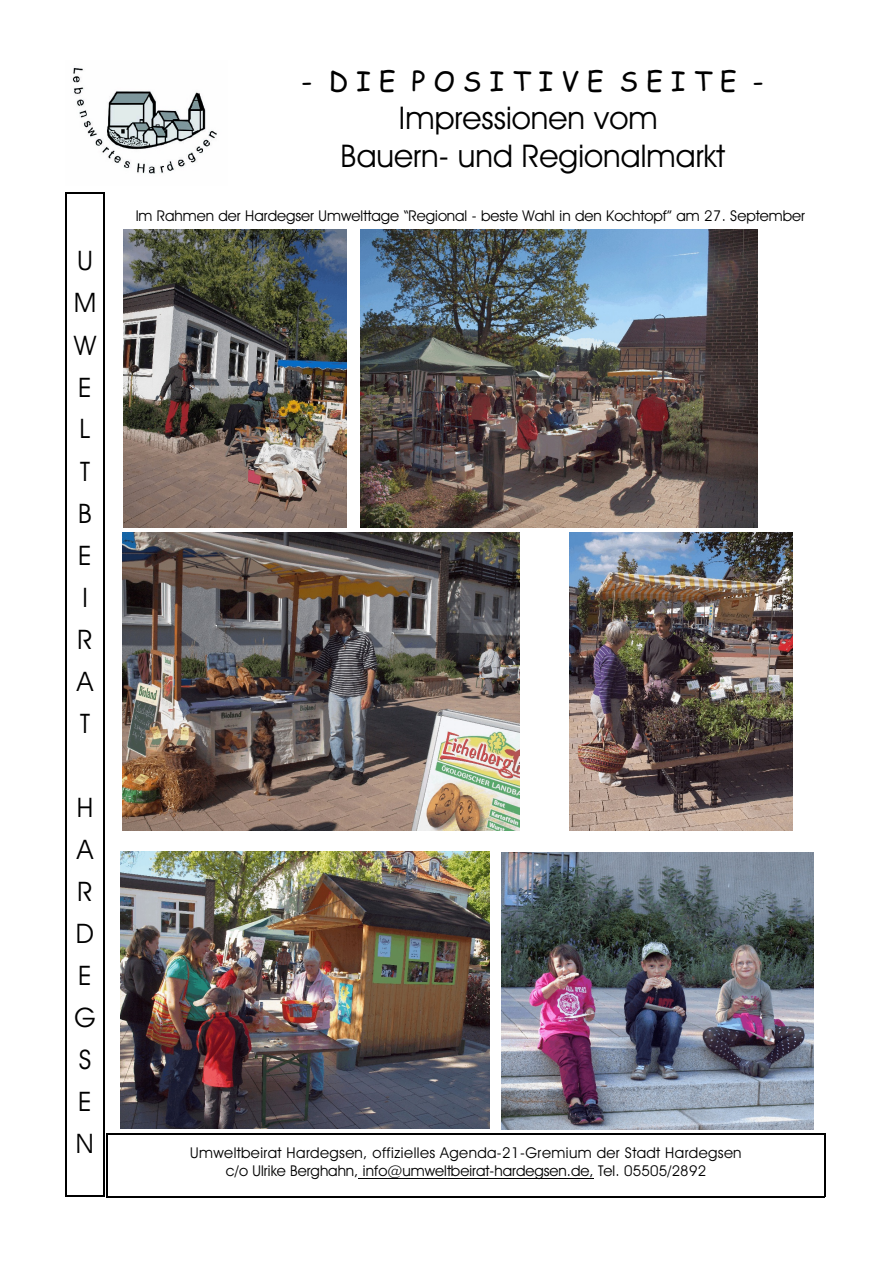
<style>
.page{position:relative;width:894px;height:1263px;background:#fff}
.page>*{position:absolute;margin:0;border:0;box-sizing:border-box;transform-origin:0 0}
.t1{font:31.35px/38.1px "Avant Garde Bk BT";color:#000;text-align:center}
.t2{font:27px/42px "Avant Garde Bk BT";color:#000;text-align:center}
.t3{font:27px "Comic Sans MS";color:#000}
.t4{font:15px/18px "Avant Garde Bk BT";letter-spacing:.01em;color:#000;text-align:center}
</style>
<div class="page">
<img style="left:72px;top:67px;width:145px;height:107px">
<hr style="left:66px;top:192px;width:1px;height:1004px;background:#000">
<hr style="left:103px;top:192px;width:1px;height:1004px;background:#000">
<hr style="left:66px;top:192px;width:38px;height:1px;background:#000">
<hr style="left:66px;top:1196px;width:38px;height:1px;background:#000">
<hr style="left:363px;top:1179px;width:231px;height:1px;background:#000">
<hr style="left:106px;top:1133px;width:1px;height:64px;background:#000">
<hr style="left:824px;top:1133px;width:1px;height:64px;background:#000">
<hr style="left:106px;top:1133px;width:719px;height:1px;background:#000">
<hr style="left:106px;top:1196px;width:719px;height:1px;background:#000">
<img style="left:123px;top:229px;width:224px;height:298px">
<img style="left:361px;top:229px;width:397px;height:298px">
<img style="left:569px;top:533px;width:224px;height:297px">
<img style="left:122px;top:532px;width:397px;height:298px">
<img style="left:121px;top:852px;width:369px;height:276px">
<img style="left:501px;top:853px;width:313px;height:277px">
<h2 class="t2" style="left:74px;top:242px;width:24px">U<br>M<br>W<br>E<br>L<br>T<br>B<br>E<br>I<br>R<br>A<br>T</h2>
<h2 class="t2" style="left:75px;top:789px;width:23px;text-align:left">H<br>A<br>R<br>D<br>E<br>G<br>S<br>E<br>N</h2>
<h2 class="t3" style="left:301px;top:69px;width:464px">- D I E P O S I T I V E S E I T E -</h2>
<h1 class="t1" style="left:341px;top:102px;width:386px">Impressionen vom<br>Bauern- und Regionalmarkt</h1>
<p class="t4" style="left:136px;top:208px;width:671px">Im Rahmen der Hardegser Umwelttage “Regional - beste Wahl in den Kochtopf” am 27. September</p>
<p class="t4" style="left:190px;top:1145px;width:553px">Umweltbeirat Hardegsen, offizielles Agenda-21-Gremium der Stadt Hardegsen c/o Ulrike Berghahn, info@umweltbeirat-hardegsen.de, Tel. 05505/2892</p>
</div>
